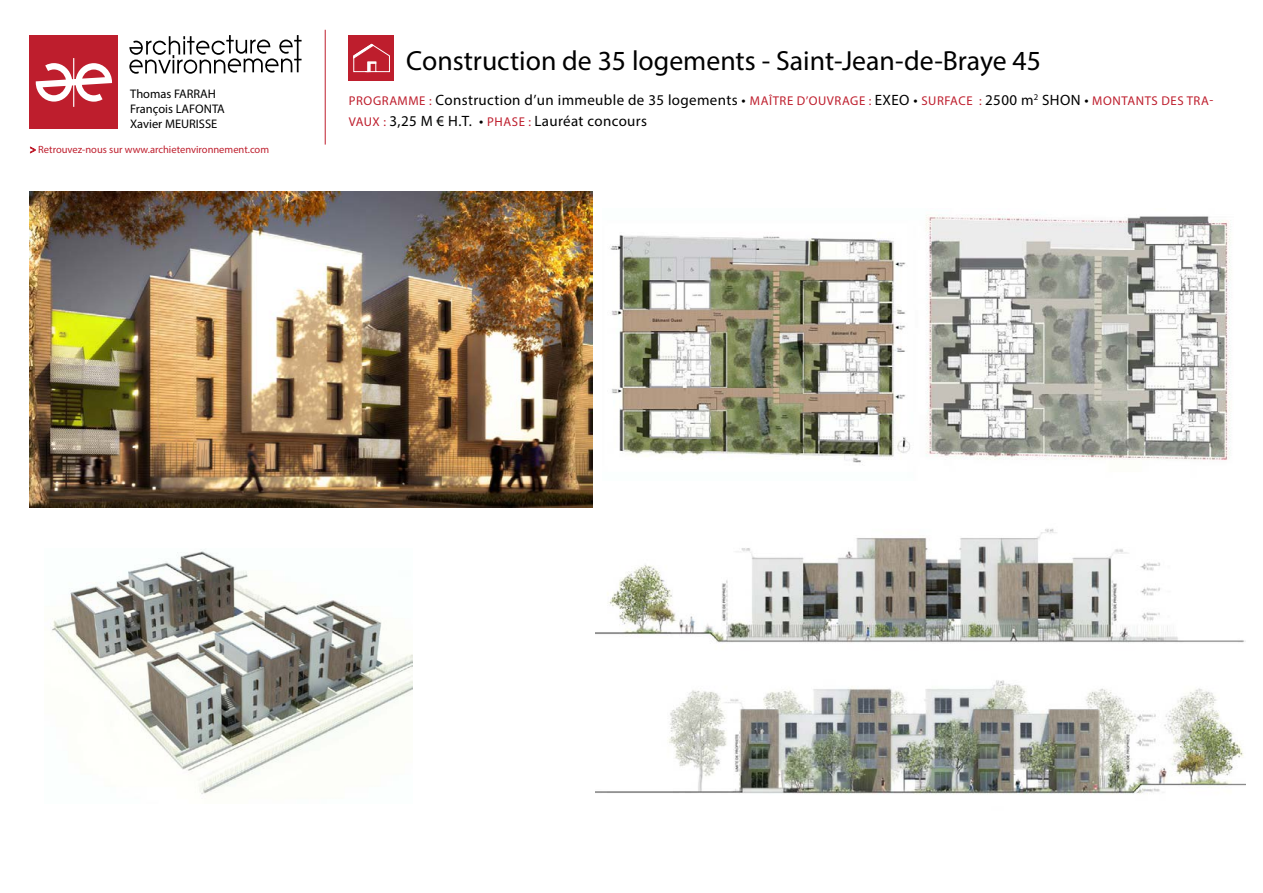
<style>
.page{position:relative;width:1263px;height:893px;background:#fff}
.page>*{position:absolute;margin:0;border:0;box-sizing:border-box;transform-origin:0 0}
.t1{font:27.75px "Myriad Pro";color:#000}
.t2{font:15px/21px "Myriad Pro";letter-spacing:.025em;color:#000}
.t3{font:12.45px/15px "Myriad Pro";color:#000}
.t4{font:10.5px "Myriad Pro";color:#be1e2d}
.s1{font-size:12.75px;color:#be1e2d}
</style>
<div class="page">
<div style="left:30px;top:36px;width:88px;height:93px;background:#be1e2d"></div>
<svg style="left:36px;top:58px;width:76px;height:49px"></svg>
<svg style="left:129px;top:35px;width:173px;height:39px"></svg>
<hr style="left:325px;top:30px;width:1px;height:115px;background:#be1e2d">
<div style="left:349px;top:36px;width:45px;height:45px;background:#be1e2d"></div>
<svg style="left:353px;top:44px;width:37px;height:28px"></svg>
<svg style="left:30px;top:146px;width:6px;height:8px"></svg>
<img style="left:30px;top:191px;width:562px;height:317px">
<img style="left:52px;top:551px;width:360px;height:243px">
<img style="left:595px;top:528px;width:650px;height:266px">
<img style="left:610px;top:215px;width:622px;height:248px">
<p class="t3" style="left:130px;top:86px;width:96px">Thomas FARRAH<br>François LAFONTA<br>Xavier MEURISSE</p>
<p class="t4" style="left:30px;top:143px;width:241px">&gt; Retrouvez-nous sur www.archietenvironnement.com</p>
<h1 class="t1" style="left:406px;top:43px;width:636px">Construction de 35 logements - Saint-Jean-de-Braye 45</h1>
<p class="t2" style="left:349px;top:89px;width:866px"><span class="s1">PROGRAMME :</span> Construction d’un immeuble de 35 logements • <span class="s1">MAÎTRE D’OUVRAGE :</span> EXEO • <span class="s1">SURFACE :</span> 2500 m<sup>2</sup> SHON • <span class="s1">MONTANTS DES TRA-<br>VAUX :</span> 3,25 M € H.T. • <span class="s1">PHASE :</span> Lauréat concours</p>
</div>
